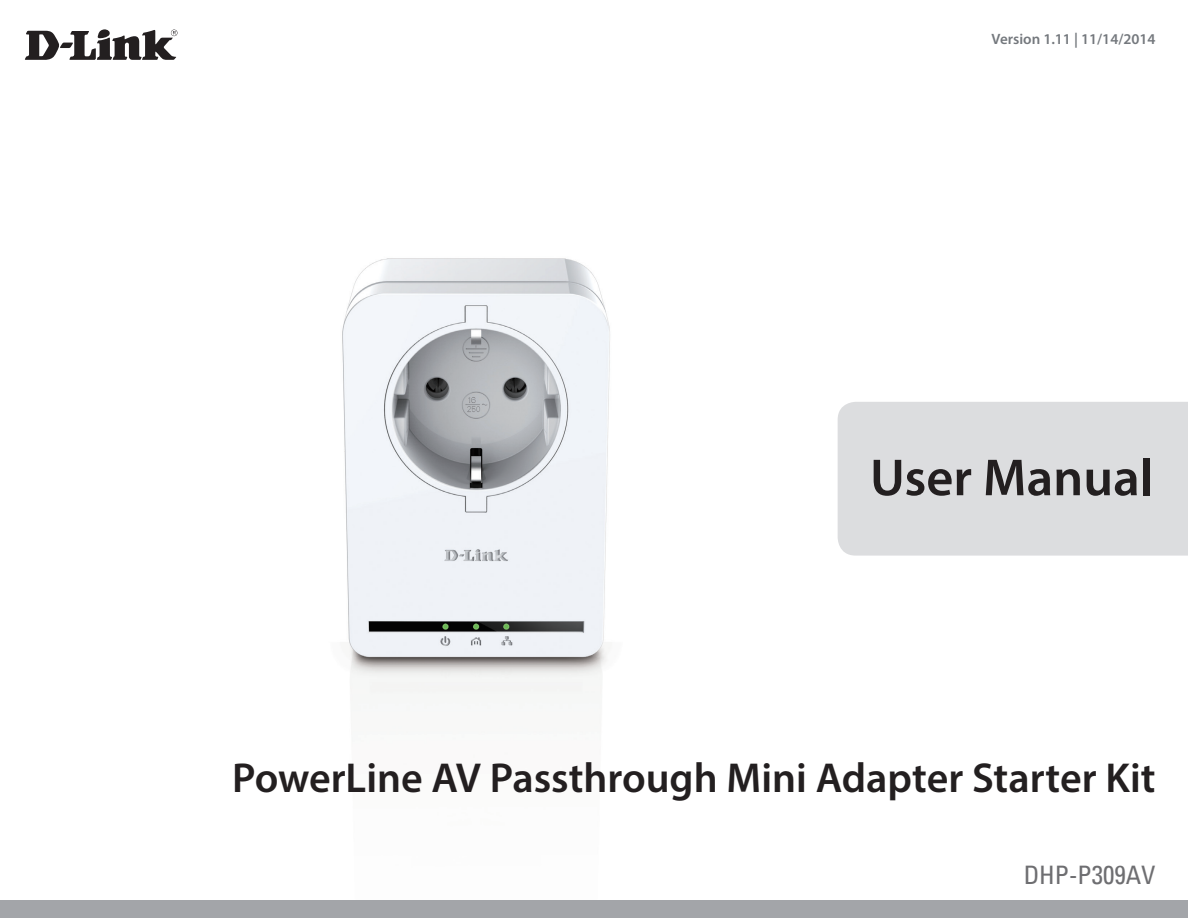
<style>
.page{position:relative;width:1188px;height:918px;background:#fff}
.page>*{position:absolute;margin:0;border:0;box-sizing:border-box;transform-origin:0 0}
.t1{font:600 52.5px "Myriad Pro";color:#231f20}
.t2{font:600 42px "Myriad Pro";color:#231f20}
.t3{font:condensed 25.5px "Univers";color:#6e6e71}
.t4{font:600 15px "Myriad Pro";color:#74787d}
</style>
<div class="page">
<img style="left:342px;top:258px;width:268px;height:436px">
<div style="left:838px;top:402px;width:350px;height:154px;background:#dcdddf"></div>
<svg style="left:25px;top:29px;width:152px;height:31px"></svg>
<div style="left:0;top:900px;width:1188px;height:18px;background:#a3a5a9"></div>
<p class="t4" style="left:992px;top:29px;width:166px">Version 1.11 | 11/14/2014</p>
<p class="t1" style="left:870px;top:444px;width:285px">User Manual</p>
<p class="t2" style="left:232px;top:751px;width:925px">PowerLine AV Passthrough Mini Adapter Starter Kit</p>
<p class="t3" style="left:1024px;top:858px;width:133px">DHP‑P309AV</p>
</div>
